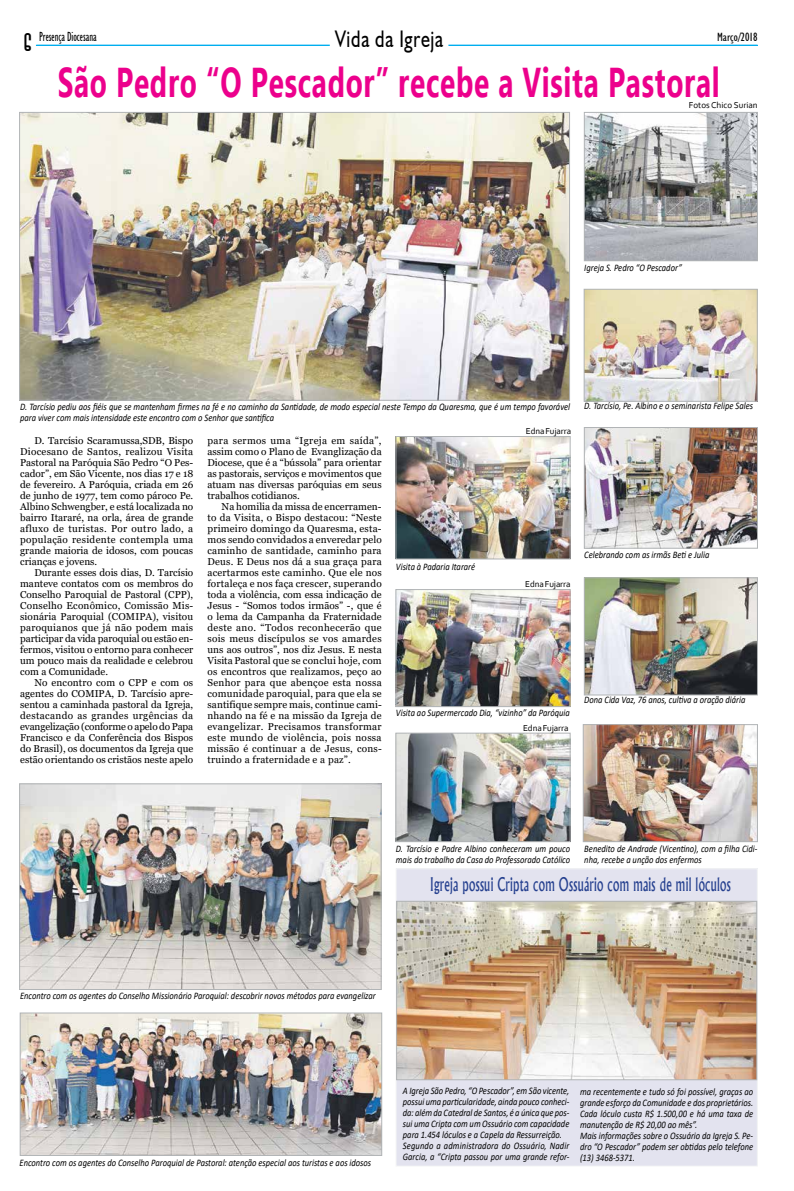
<style>
.page{position:relative;width:794px;height:1191px;background:#fff}
.page>*{position:absolute;margin:0;border:0;box-sizing:border-box;transform-origin:0 0}
.t1{font:700 41.6px "Ebrima";letter-spacing:.025em;color:#ec008c;scale:.67 1}
.t2{font:24px "Humanist 521 BT";letter-spacing:.04em;color:#000;scale:.76 1}
.t3{font:24px "Anastasia";color:#000}
.t4{font:500 18px "Albertus";letter-spacing:.025em;color:#25408f;scale:.63 1}
.t5{font:condensed 13.3px "Humanist 521 BT";color:#000;scale:.78 1}
.t6{font:condensed 12px "Humanist 521 BT";color:#000}
.t7{font:10px/11px "Georgia";color:#000;text-align:justify}
.t8{font:italic 10px/11px "Calibri";color:#000;scale:.85 1}
.t9{font:9px "Corbel";letter-spacing:-.01em;color:#000}
</style>
<div class="page">
<svg style="left:36px;top:45px;width:721px;height:1px"></svg>
<div style="left:396px;top:868px;width:361px;height:298px;background:#e3e3ef"></div>
<div style="left:330px;top:29px;width:118px;height:20px;background:#fff"></div>
<img style="left:585px;top:726px;width:170px;height:113px">
<div style="left:583px;top:724px;width:174px;height:117px;border:1px solid #b1b4b6"></div>
<img style="left:586px;top:579px;width:169px;height:114px">
<div style="left:584px;top:577px;width:173px;height:118px;border:1px solid #b1b4b6"></div>
<img style="left:586px;top:429px;width:169px;height:117px">
<div style="left:584px;top:427px;width:173px;height:121px;border:1px solid #b1b4b6"></div>
<img style="left:398px;top:903px;width:357px;height:174px">
<div style="left:396px;top:901px;width:361px;height:178px;border:1px solid #b1b4b6"></div>
<img style="left:586px;top:114px;width:169px;height:145px">
<div style="left:584px;top:112px;width:173px;height:149px;border:1px solid #b1b4b6"></div>
<img style="left:22px;top:1014px;width:358px;height:139px">
<div style="left:20px;top:1012px;width:362px;height:143px;border:1px solid #b1b4b6"></div>
<img style="left:21px;top:785px;width:358px;height:202px">
<div style="left:19px;top:783px;width:362px;height:206px;border:1px solid #b1b4b6"></div>
<img style="left:21px;top:114px;width:546px;height:284px">
<div style="left:19px;top:112px;width:550px;height:288px;border:1px solid #b1b4b6"></div>
<img style="left:586px;top:291px;width:169px;height:108px">
<div style="left:584px;top:289px;width:173px;height:112px;border:1px solid #b1b4b6"></div>
<img style="left:398px;top:438px;width:170px;height:119px">
<div style="left:396px;top:436px;width:174px;height:123px;border:1px solid #b1b4b6"></div>
<img style="left:398px;top:591px;width:170px;height:113px">
<div style="left:396px;top:589px;width:174px;height:117px;border:1px solid #b1b4b6"></div>
<img style="left:398px;top:735px;width:170px;height:104px">
<div style="left:396px;top:733px;width:174px;height:108px;border:1px solid #b1b4b6"></div>
<h2 class="t3" style="left:23px;top:29px;width:10px">6</h2>
<h2 class="t2" style="left:335px;top:24px;width:144px">Vida da Igreja</h2>
<p class="t6" style="left:717px;top:30px;width:42px">Março/2018</p>
<h1 class="t1" style="left:58px;top:51px;width:989px">São Pedro “O Pescador” recebe a Visita Pastoral</h1>
<p class="t9" style="left:689px;top:100px;width:70px">Fotos Chico Surian</p>
<h3 class="t5" style="left:39px;top:29px;width:75px">Presença Diocesana</h3>
<p class="t8" style="left:584px;top:261px;width:116px">Igreja S. Pedro “O Pescador”</p>
<p class="t8" style="left:20px;top:400px;width:648px">D. Tarcísio pediu aos fiéis que se mantenham firmes na fé e no caminho da Santidade, de modo especial neste Tempo da Quaresma, que é um tempo favorável para viver com mais intensidade este encontro com o Senhor que santifica</p>
<p class="t7" style="left:20px;top:435px;width:175px;text-indent:14px">D. Tarcísio Scaramussa,SDB, Bispo Diocesano de Santos, realizou Visita Pastoral na Paróquia São Pedro “O Pes&shy;cador”, em São Vicente, nos dias 17 e 18 de fevereiro. A Paróquia, criada em 26 de junho de 1977, tem como pároco Pe.<br>Albino Schwengber, e está localizada no bairro Itararé, na orla, área de grande afluxo de turistas. Por outro lado, a população residente contempla uma grande maioria de idosos, com poucas crianças e jovens.</p>
<p class="t7" style="left:20px;top:567px;width:175px;text-indent:14px">Durante esses dois dias, D. Tarcísio manteve contatos com os membros do Conselho Paroquial de Pastoral (CPP), Conselho Econômico, Comissão Mis&shy;sionária Paroquial (COMIPA), visitou paroquianos que já não podem mais participar da vida paroquial ou estão en&shy;fermos, visitou o entorno para conhecer um pouco mais da realidade e celebrou com a Comunidade.</p>
<p class="t7" style="left:20px;top:677px;width:175px;text-indent:14px">No encontro com o CPP e com os agentes do COMIPA, D. Tarcísio apre&shy;sentou a caminhada pastoral da Igreja, destacando as grandes urgências da evangelização (conforme o apelo do Papa Francisco e da Conferência dos Bispos do Brasil), os documentos da Igreja que estão orientando os cristãos neste apelo</p>
<p class="t7" style="left:207px;top:435px;width:176px">para sermos uma “Igreja em saída”, assim como o Plano de Evanglização da Diocese, que é a “bússola” para orientar as pastorais, serviços e movimentos que atuam nas diversas paróquias em seus trabalhos cotidianos.</p>
<p class="t7" style="left:207px;top:501px;width:176px;text-indent:14px">Na homilia da missa de encerramen&shy;to da Visita, o Bispo destacou: “Neste primeiro domingo da Quaresma, esta&shy;mos sendo convidados a enveredar pelo caminho de santidade, caminho para Deus. E Deus nos dá a sua graça para acertarmos este caminho. Que ele nos fortaleça e nos faça crescer, superando toda a violência, com essa indicação de Jesus - “Somos todos irmãos” -, que é o lema da Campanha da Fraternidade deste ano. “Todos reconhecerão que sois meus discípulos se vos amardes uns aos outros”, nos diz Jesus. E nesta Visita Pastoral que se conclui hoje, com os encontros que realizamos, peço ao Senhor para que abençoe esta nossa comunidade paroquial, para que ela se santifique sempre mais, continue cami&shy;nhando na fé e na missão da Igreja de evangelizar. Precisamos transformar este mundo de violência, pois nossa missão é continuar a de Jesus, cons&shy;truindo a fraternidade e a paz”.</p>
<p class="t8" style="left:396px;top:561px;width:95px">Visita à Padaria Itararé</p>
<p class="t9" style="left:526px;top:425px;width:47px">Edna Fujarra</p>
<p class="t9" style="left:525px;top:578px;width:47px">Edna Fujarra</p>
<p class="t8" style="left:396px;top:707px;width:206px">Visita ao Supermercado Dia, “vizinho” da Paróquia</p>
<p class="t9" style="left:523px;top:722px;width:47px">Edna Fujarra</p>
<p class="t8" style="left:584px;top:400px;width:200px">D. Tarcísio, Pe. Albino e o seminarista Felipe Sales</p>
<p class="t8" style="left:584px;top:548px;width:149px">Celebrando com as irmãs Beti e Julia</p>
<p class="t8" style="left:584px;top:693px;width:191px">Dona Cida Vaz, 76 anos, cultiva a oração diária</p>
<p class="t8" style="left:396px;top:842px;width:206px">D. Tarcísio e Padre Albino conheceram um pouco mais do trabalho da Casa do Professorado Católico</p>
<p class="t8" style="left:584px;top:842px;width:205px">Benedito de Andrade (Vicentino), com a filha Cidi&shy;nha, recebe a unção dos enfermos</p>
<h3 class="t4" style="left:430px;top:873px;width:478px">Igreja possui Cripta com Ossuário com mais de mil lóculos</h3>
<p class="t8" style="left:20px;top:989px;width:420px">Encontro com os agentes do Conselho Missionário Paroquial: descobrir novos métodos para evangelizar</p>
<p class="t8" style="left:20px;top:1156px;width:415px">Encontro com os agentes do Conselho Paroquial de Pastoral: atenção especial aos turistas e aos idosos</p>
<p class="t8" style="left:403px;top:1084px;width:197px">A Igreja São Pedro, “O Pescador”, em São vicente, possui uma particularidade, ainda pouco conheci&shy;da: além da Catedral de Santos, é a única que pos&shy;sui uma Cripta com um Ossuário com capacidade para 1.454 lóculos e a Capela da Ressurreição.<br>Segundo a administradora do Ossuário, Nadir Garcia, a “Cripta passou por uma grande refor-</p>
<p class="t8" style="left:580px;top:1086px;width:205px">ma recentemente e tudo só foi possível, graças ao grande esforço da Comunidade e dos proprietários.<br>Cada lóculo custa R$ 1.500,00 e há uma taxa de manutenção de R$ 20,00 ao mês”.<br>Mais informações sobre o Ossuário da Igreja S. Pe&shy;dro “O Pescador” podem ser obtidas pelo telefone (13) 3468-5371.</p>
</div>
